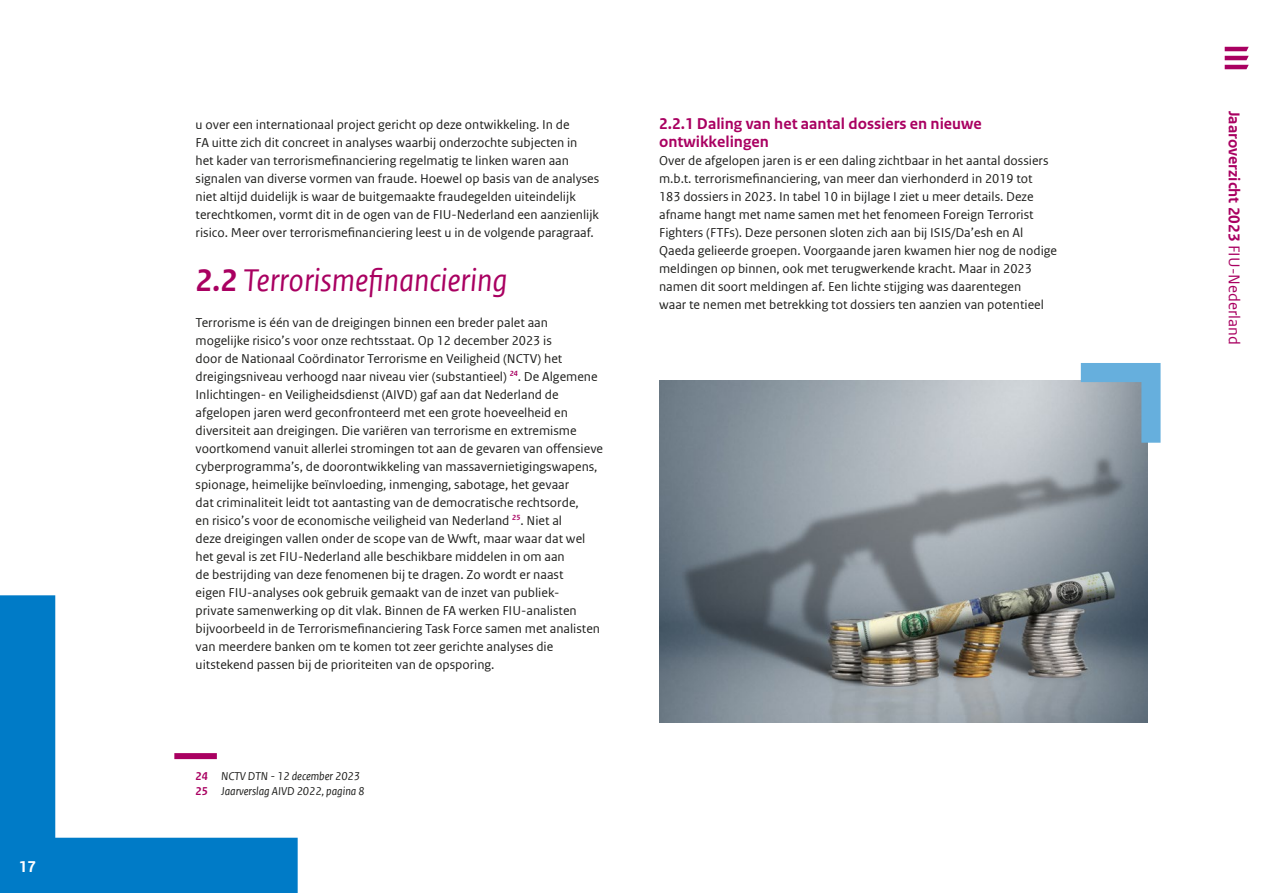
<style>
.page{position:relative;width:1263px;height:893px;background:#fff}
.page>*{position:absolute;margin:0;border:0;box-sizing:border-box;transform-origin:0 0}
.H3_-_Kop{font:italic 33px "Rijksoverheid Sans Web Text";color:#a90061}
.H4_-_Tussenkop{font:700 16.5px/18px "Rijksoverheid Sans Text";color:#a90061}
.t1{font:700 16.5px "Rijksoverheid Sans Web Text";color:#a90061}
.t2{font:700 16.5px "Rijksoverheid Sans Web Text";color:#fff}
.P_-_Platte_tekst{font:13.5px/18px "Rijksoverheid Sans Web Text";color:#1d1d1b}
.P_-_Voetnoot{font:italic 12px "Rijksoverheid Sans Web Text";color:#1d1d1b}
.s1{font-family:"Rijksoverheid Sans Text";font-weight:700}
.s2{font-family:"Rijksoverheid Sans Text";font-weight:700;color:#a90061}
.s3{font-weight:400}
</style>
<div class="page">
<svg style="left:0;top:595px;width:298px;height:298px"></svg>
<div style="left:174px;top:753px;width:43px;height:6px;background:#a90061"></div>
<img style="left:659px;top:381px;width:488px;height:342px">
<svg style="left:1081px;top:363px;width:79px;height:80px;background:#86a9c1"></svg>
<svg style="left:1225px;top:47px;width:24px;height:22px"></svg>
<p class="t2" style="left:19px;top:857px;width:19px">17</p>
<p class="P_-_Platte_tekst" style="left:196px;top:115px;width:405px">u over een internationaal project gericht op deze ontwikkeling. In de<br>FA uitte zich dit concreet in analyses waarbij onderzochte subjecten in<br>het kader van terrorismefinanciering regelmatig te linken waren aan signalen van diverse vormen van fraude. Hoewel op basis van de analyses niet altijd duidelijk is waar de buitgemaakte fraudegelden uiteindelijk terechtkomen, vormt dit in de ogen van de FIU-Nederland een aanzienlijk risico. Meer over terrorismefinanciering leest u in de volgende paragraaf.</p>
<h3 class="H3_-_Kop" style="left:196px;top:261px;width:313px"><span class="s1">2.2</span> Terrorismefinanciering</h3>
<p class="P_-_Platte_tekst" style="left:196px;top:313px;width:409px">Terrorisme is één van de dreigingen binnen een breder palet aan mogelijke risico’s voor onze rechtsstaat. Op 12 december 2023 is<br>door de Nationaal Coördinator Terrorisme en Veiligheid (NCTV) het dreigingsniveau verhoogd naar niveau vier (substantieel) <sup>24</sup>. De Algemene Inlichtingen- en Veiligheidsdienst (AIVD) gaf aan dat Nederland de afgelopen jaren werd geconfronteerd met een grote hoeveelheid en diversiteit aan dreigingen. Die variëren van terrorisme en extremisme voortkomend vanuit allerlei stromingen tot aan de gevaren van offensieve cyberprogramma’s, de doorontwikkeling van massavernietigingswapens, spionage, heimelijke beïnvloeding, inmenging, sabotage, het gevaar<br>dat criminaliteit leidt tot aantasting van de democratische rechtsorde,<br>en risico’s voor de economische veiligheid van Nederland <sup>25</sup>. Niet al<br>deze dreigingen vallen onder de scope van de Wwft, maar waar dat wel het geval is zet FIU-Nederland alle beschikbare middelen in om aan<br>de bestrijding van deze fenomenen bij te dragen. Zo wordt er naast<br>eigen FIU-analyses ook gebruik gemaakt van de inzet van publiek-<br>private samenwerking op dit vlak. Binnen de FA werken FIU-analisten bijvoorbeeld in de Terrorismefinanciering Task Force samen met analisten van meerdere banken om te komen tot zeer gerichte analyses die uitstekend passen bij de prioriteiten van de opsporing.</p>
<p class="P_-_Voetnoot" style="left:196px;top:769px;width:166px"><span class="s2">24</span> NCTV DTN - 12 december 2023</p>
<p class="P_-_Voetnoot" style="left:196px;top:784px;width:171px"><span class="s2">25</span> Jaarverslag AIVD 2022, pagina 8</p>
<h4 class="H4_-_Tussenkop" style="left:659px;top:115px;width:324px">2.2.1 Daling van het aantal dossiers en nieuwe ontwikkelingen</h4>
<p class="P_-_Platte_tekst" style="left:659px;top:151px;width:399px">Over de afgelopen jaren is er een daling zichtbaar in het aantal dossiers m.b.t. terrorismefinanciering, van meer dan vierhonderd in 2019 tot 183 dossiers in 2023. In tabel 10 in bijlage I ziet u meer details. Deze afname hangt met name samen met het fenomeen Foreign Terrorist Fighters (FTFs). Deze personen sloten zich aan bij ISIS/Da’esh en Al Qaeda gelieerde groepen. Voorgaande jaren kwamen hier nog de nodige meldingen op binnen, ook met terugwerkende kracht. Maar in 2023 namen dit soort meldingen af. Een lichte stijging was daarentegen<br>waar te nemen met betrekking tot dossiers ten aanzien van potentieel</p>
<p class="t1" style="left:1243px;top:111px;width:236px;rotate:90deg">Jaaroverzicht 2023 <span class="s3">FIU-Nederland</span></p>
</div>
